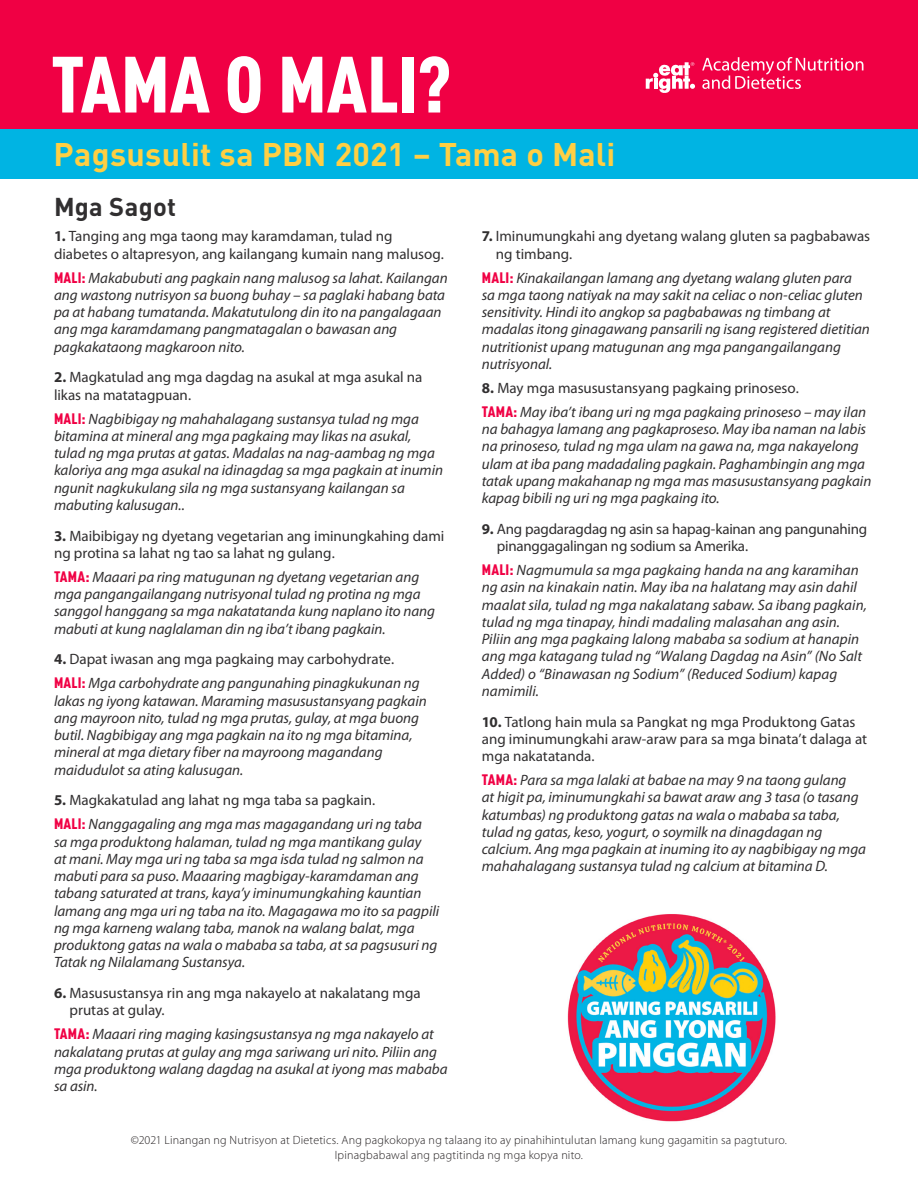
<style>
.page{position:relative;width:918px;height:1188px;background:#fff}
.page>*{position:absolute;margin:0;border:0;box-sizing:border-box;transform-origin:0 0}
.t1{font:900 78.3px "DIN Cond";color:#fff}
.t2{font:700 32.25px "DIN";letter-spacing:.005em;color:#ffcf43}
.body_copy{font:700 25.5px "DIN";letter-spacing:.01em;color:#312f30}
.body_copy-2{font:italic 15px/17.2px "Myriad Pro";color:#312f30}
.body_copy-3{font:15px/17.2px "Myriad Pro";color:#312f30}
.t3{font:300 12px/14.4px "Myriad Pro";letter-spacing:.015em;color:#231f20;text-align:center}
.s1{font-weight:700}
.s2{font-family:"DIN Cond";font-weight:900;font-style:normal;color:#f00044}
</style>
<div class="page">
<div style="left:0;top:0;width:918px;height:157px;background:#f00044"></div>
<div style="left:0;top:129px;width:918px;height:50px;background:#00b4e3"></div>
<svg style="left:646px;top:62px;width:49px;height:31px"></svg>
<svg style="left:702px;top:57px;width:161px;height:32px"></svg>
<img style="left:567px;top:914px;width:209px;height:208px">
<p class="t1" style="left:51px;top:36px;width:401px">TAMA O MALI?</p>
<p class="t2" style="left:54px;top:133px;width:563px">Pagsusulit sa PBN 2021 – Tama o Mali</p>
<p class="body_copy" style="left:54px;top:190px;width:124px">Mga Sagot</p>
<p class="body_copy-3" style="left:54px;top:228px;width:392px"><span class="s1">1.</span> Tanging ang mga taong may karamdaman, tulad ng diabetes o altapresyon, ang kailangang kumain nang malusog.</p>
<p class="body_copy-2" style="left:54px;top:269px;width:395px"><span class="s2">MALI:</span> Makabubuti ang pagkain nang malusog sa lahat. Kailangan ang wastong nutrisyon sa buong buhay – sa paglaki habang bata pa at habang tumatanda. Makatutulong din ito na pangalagaan ang mga karamdamang pangmatagalan o bawasan ang pagkakataong magkaroon nito.</p>
<p class="body_copy-3" style="left:54px;top:369px;width:370px"><span class="s1">2.</span> Magkatulad ang mga dagdag na asukal at mga asukal na likas na matatagpuan.</p>
<p class="body_copy-2" style="left:54px;top:410px;width:391px"><span class="s2">MALI:</span> Nagbibigay ng mahahalagang sustansya tulad ng mga bitamina at mineral ang mga pagkaing may likas na asukal, tulad ng mga prutas at gatas. Madalas na nag-aambag ng mga kaloriya ang mga asukal na idinagdag sa mga pagkain at inumin ngunit nagkukulang sila ng mga sustansyang kailangan sa mabuting kalusugan..</p>
<p class="body_copy-3" style="left:54px;top:527px;width:392px"><span class="s1">3.</span> Maibibigay ng dyetang vegetarian ang iminungkahing dami ng protina sa lahat ng tao sa lahat ng gulang.</p>
<p class="body_copy-2" style="left:54px;top:568px;width:383px"><span class="s2">TAMA:</span> Maaari pa ring matugunan ng dyetang vegetarian ang mga pangangailangang nutrisyonal tulad ng protina ng mga sanggol hanggang sa mga nakatatanda kung naplano ito nang mabuti at kung naglalaman din ng iba’t ibang pagkain.</p>
<p class="body_copy-3" style="left:54px;top:651px;width:342px"><span class="s1">4.</span> Dapat iwasan ang mga pagkaing may carbohydrate.</p>
<p class="body_copy-2" style="left:54px;top:675px;width:374px"><span class="s2">MALI:</span> Mga carbohydrate ang pangunahing pinagkukunan ng lakas ng iyong katawan. Maraming masusustansyang pagkain ang mayroon nito, tulad ng mga prutas, gulay, at mga buong butil. Nagbibigay ang mga pagkain na ito ng mga bitamina, mineral at mga dietary fiber na mayroong magandang maidudulot sa ating kalusugan.</p>
<p class="body_copy-3" style="left:54px;top:792px;width:323px"><span class="s1">5.</span> Magkakatulad ang lahat ng mga taba sa pagkain.</p>
<p class="body_copy-2" style="left:54px;top:816px;width:387px"><span class="s2">MALI:</span> Nanggagaling ang mga mas magagandang uri ng taba<br>sa mga produktong halaman, tulad ng mga mantikang gulay<br>at mani. May mga uri ng taba sa mga isda tulad ng salmon na mabuti para sa puso. Maaaring magbigay-karamdaman ang tabang saturated at trans, kaya’y iminumungkahing kauntian lamang ang mga uri ng taba na ito. Magagawa mo ito sa pagpili ng mga karneng walang taba, manok na walang balat, mga produktong gatas na wala o mababa sa taba, at sa pagsusuri ng Tatak ng Nilalamang Sustansya.</p>
<p class="body_copy-3" style="left:70px;top:984px;width:353px;text-indent:-16px"><span class="s1">6.</span> Masusustansya rin ang mga nakayelo at nakalatang mga prutas at gulay.</p>
<p class="body_copy-2" style="left:54px;top:1026px;width:395px"><span class="s2">TAMA:</span> Maaari ring maging kasingsustansya ng mga nakayelo at nakalatang prutas at gulay ang mga sariwang uri nito. Piliin ang mga produktong walang dagdag na asukal at iyong mas mababa sa asin.</p>
<p class="body_copy-3" style="left:496px;top:228px;width:376px;text-indent:-14px"><span class="s1">7.</span> Iminumungkahi ang dyetang walang gluten sa pagbabawas ng timbang.</p>
<p class="body_copy-2" style="left:482px;top:269px;width:390px"><span class="s2">MALI:</span> Kinakailangan lamang ang dyetang walang gluten para<br>sa mga taong natiyak na may sakit na celiac o non-celiac gluten sensitivity. Hindi ito angkop sa pagbabawas ng timbang at madalas itong ginagawang pansarili ng isang registered dietitian nutritionist upang matugunan ang mga pangangailangang nutrisyonal.</p>
<p class="body_copy-3" style="left:482px;top:379px;width:318px"><span class="s1">8.</span> May mga masusustansyang pagkaing prinoseso.</p>
<p class="body_copy-2" style="left:482px;top:403px;width:391px"><span class="s2">TAMA:</span> May iba’t ibang uri ng mga pagkaing prinoseso – may ilan na bahagya lamang ang pagkaproseso. May iba naman na labis na prinoseso, tulad ng mga ulam na gawa na, mga nakayelong ulam at iba pang madadaling pagkain. Paghambingin ang mga tatak upang makahanap ng mga mas masusustansyang pagkain kapag bibili ng uri ng mga pagkaing ito.</p>
<p class="body_copy-3" style="left:497px;top:520px;width:372px;text-indent:-15px"><span class="s1">9.</span> Ang pagdaragdag ng asin sa hapag-kainan ang pangunahing pinanggagalingan ng sodium sa Amerika.</p>
<p class="body_copy-2" style="left:482px;top:561px;width:387px"><span class="s2">MALI:</span> Nagmumula sa mga pagkaing handa na ang karamihan ng asin na kinakain natin. May iba na halatang may asin dahil maalat sila, tulad ng mga nakalatang sabaw. Sa ibang pagkain, tulad ng mga tinapay, hindi madaling malasahan ang asin.<br>Piliin ang mga pagkaing lalong mababa sa sodium at hanapin ang mga katagang tulad ng “Walang Dagdag na Asin” (No Salt Added) o “Binawasan ng Sodium” (Reduced Sodium) kapag namimili.</p>
<p class="body_copy-3" style="left:482px;top:713px;width:387px"><span class="s1">10.</span> Tatlong hain mula sa Pangkat ng mga Produktong Gatas ang iminumungkahi araw-araw para sa mga binata’t dalaga at mga nakatatanda.</p>
<p class="body_copy-2" style="left:482px;top:771px;width:386px"><span class="s2">TAMA:</span> Para sa mga lalaki at babae na may 9 na taong gulang<br>at higit pa, iminumungkahi sa bawat araw ang 3 tasa (o tasang katumbas) ng produktong gatas na wala o mababa sa taba, tulad ng gatas, keso, yogurt, o soymilk na dinagdagan ng calcium. Ang mga pagkain at inuming ito ay nagbibigay ng mga mahahalagang sustansya tulad ng calcium at bitamina D.</p>
<p class="t3" style="left:131px;top:1133px;width:658px">©2021 Linangan ng Nutrisyon at Dietetics. Ang pagkokopya ng talaang ito ay pinahihintulutan lamang kung gagamitin sa pagtuturo.<br>Ipinagbabawal ang pagtitinda ng mga kopya nito.</p>
</div>
